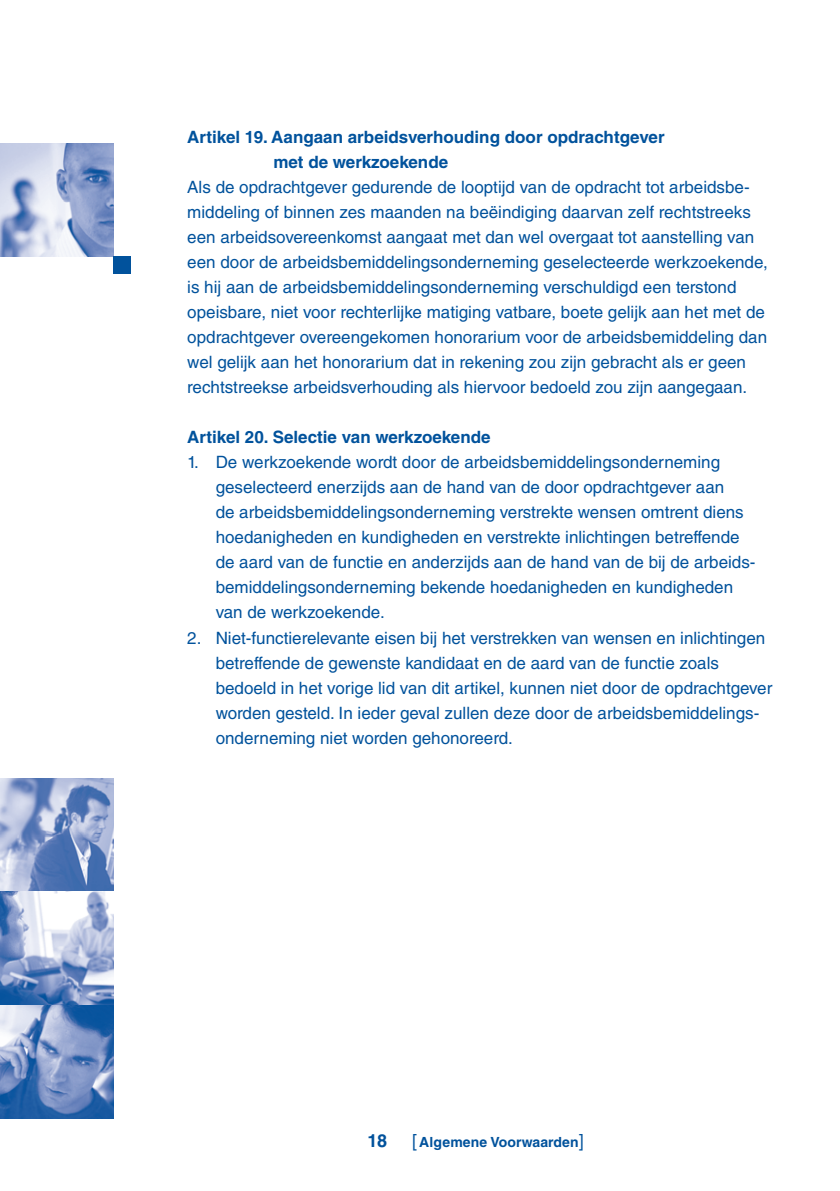
<style>
.page{position:relative;width:840px;height:1191px;background:#fff}
.page>*{position:absolute;margin:0;border:0;box-sizing:border-box;transform-origin:0 0}
.t1{font:700 18px "Helvetica LT Std";color:#01529c}
.t2{font:17px/25px "Helvetica LT Std";color:#01529c}
.t3{font:700 17px/25px "Helvetica LT Std";color:#01529c}
.t4{font:700 14px "Helvetica LT Std";letter-spacing:.01em;color:#01529c}
.s1{font-weight:400;font-size:18px}
</style>
<div class="page">
<img style="left:0;top:778px;width:113px;height:113px">
<svg style="left:0;top:891px;width:113px;height:114px"></svg>
<svg style="left:0;top:1005px;width:113px;height:113px;background:#6e8ec1"></svg>
<img style="left:0;top:143px;width:113px;height:114px">
<div style="left:113px;top:257px;width:17px;height:17px;background:#01529c"></div>
<p class="t3" style="left:273px;top:124px;width:392px;text-indent:-86px">Artikel 19. Aangaan arbeidsverhouding door opdrachtgever met de werkzoekende</p>
<p class="t2" style="left:187px;top:175px;width:582px">Als de opdrachtgever gedurende de looptijd van de opdracht tot arbeidsbe&shy;middeling of binnen zes maanden na beëindiging daarvan zelf rechtstreeks een arbeidsovereenkomst aangaat met dan wel overgaat tot aanstelling van een door de arbeidsbemiddelingsonderneming geselecteerde werkzoekende, is hij aan de arbeidsbemiddelingsonderneming verschuldigd een terstond opeisbare, niet voor rechterlijke matiging vatbare, boete gelijk aan het met de opdrachtgever overeengekomen honorarium voor de arbeidsbemiddeling dan wel gelijk aan het honorarium dat in rekening zou zijn gebracht als er geen rechtstreekse arbeidsverhouding als hiervoor bedoeld zou zijn aangegaan.</p>
<p class="t3" style="left:187px;top:424px;width:305px">Artikel 20. Selectie van werkzoekende</p>
<p class="t2" style="left:215px;top:450px;width:539px;text-indent:-28px">1. De werkzoekende wordt door de arbeidsbemiddelingsonderneming geselecteerd enerzijds aan de hand van de door opdrachtgever aan<br>de arbeidsbemiddelingsonderneming verstrekte wensen omtrent diens hoedanigheden en kundigheden en verstrekte inlichtingen betreffende de aard van de functie en anderzijds aan de hand van de bij de arbeids&shy;bemiddelingsonderneming bekende hoedanigheden en kundigheden van de werkzoekende.</p>
<p class="t2" style="left:215px;top:625px;width:558px;text-indent:-28px">2. Niet-functierelevante eisen bij het verstrekken van wensen en inlichtingen betreffende de gewenste kandidaat en de aard van de functie zoals bedoeld in het vorige lid van dit artikel, kunnen niet door de opdrachtgever worden gesteld. In ieder geval zullen deze door de arbeidsbemiddelings&shy;onderneming niet worden gehonoreerd.</p>
<p class="t1" style="left:367px;top:1129px;width:21px">18</p>
<p class="t4" style="left:412px;top:1133px;width:173px"><span class="s1">[</span> Algemene Voorwaarden<span class="s1">]</span></p>
</div>
